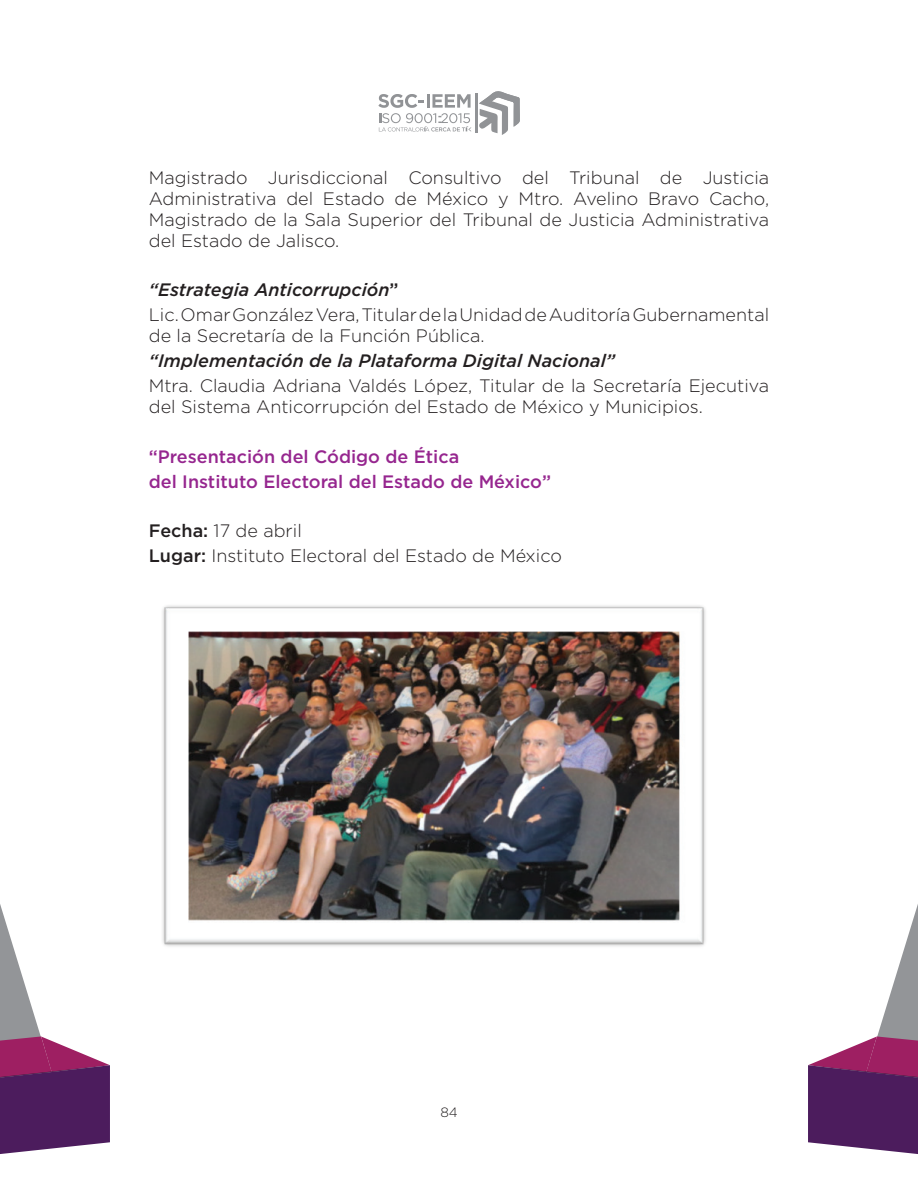
<style>
.page{position:relative;width:918px;height:1188px;background:#fff}
.page>*{position:absolute;margin:0;border:0;box-sizing:border-box;transform-origin:0 0}
.t1{font:300 18px/20.7px "Gotham";color:#231f20}
.t2{font:500 18px/24.9px "Gotham";color:#96268f}
.t3{font:italic 500 18px "Gotham";color:#231f20}
.t4{font:300 13.5px "Gotham";color:#231f20}
.s1{font-weight:500;font-style:italic}
.s2{font-weight:500}
</style>
<div class="page">
<hr style="left:475px;top:94px;width:3px;height:39px;background:#919396">
<svg style="left:378px;top:94px;width:93px;height:37px"></svg>
<svg style="left:479px;top:91px;width:41px;height:44px"></svg>
<svg style="left:0;top:904px;width:110px;height:250px"></svg>
<svg style="left:808px;top:904px;width:110px;height:250px"></svg>
<img style="left:162px;top:605px;width:544px;height:342px">
<p class="t1" style="left:149px;top:167px;width:622px;text-align:justify">Magistrado Jurisdiccional Consultivo del Tribunal de Justicia Administrativa del Estado de México y Mtro. Avelino Bravo Cacho, Magistrado de la Sala Superior del Tribunal de Justicia Administrativa del Estado de Jalisco.</p>
<p class="t1" style="left:149px;top:277px;width:622px;line-height:24.9px"><span class="s1">“Estrategia Anticorrupción</span><span class="s2">”<br></span>Lic. Omar González Vera, Titular de la Unidad de Auditoría Gubernamental</p>
<p class="t1" style="left:149px;top:325px;width:337px">de la Secretaría de la Función Pública.</p>
<p class="t3" style="left:149px;top:349px;width:468px">“Implementación de la Plataforma Digital Nacional”</p>
<p class="t1" style="left:149px;top:375px;width:622px">Mtra. Claudia Adriana Valdés López, Titular de la Secretaría Ejecutiva del Sistema Anticorrupción del Estado de México y Municipios.</p>
<p class="t2" style="left:149px;top:444px;width:404px">“Presentación del Código de Ética<br>del Instituto Electoral del Estado de México”</p>
<p class="t1" style="left:149px;top:518px;width:415px;line-height:24.9px"><span class="s2">Fecha:</span> 17 de abril<br><span class="s2">Lugar:</span> Instituto Electoral del Estado de México</p>
<p class="t4" style="left:440px;top:1104px;width:19px">84</p>
</div>
